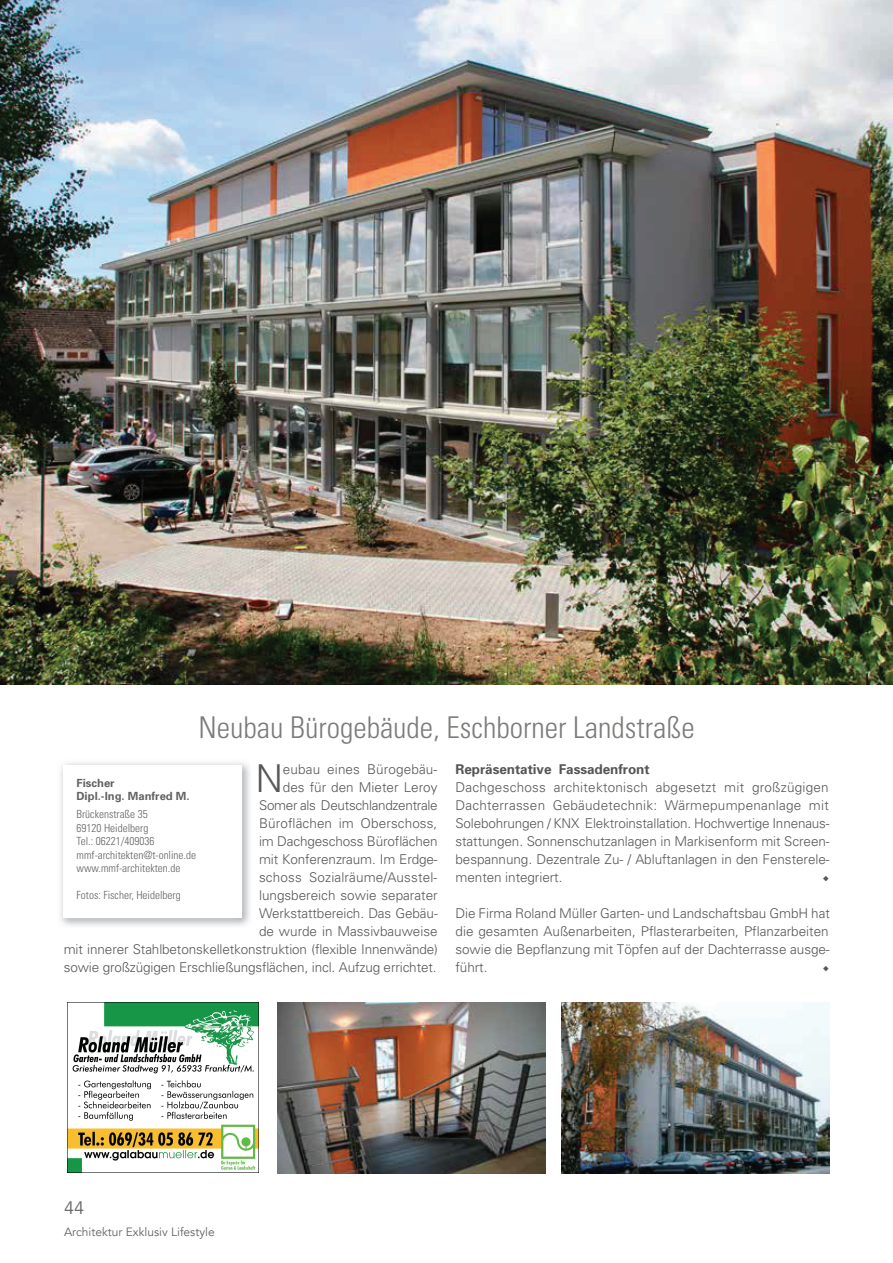
<style>
.page{position:relative;width:893px;height:1263px;background:#fff}
.page>*{position:absolute;margin:0;border:0;box-sizing:border-box;transform-origin:0 0}
.t1{font:300 38.4px "Univers";color:#575756}
.t2{font:300 condensed 30px "Univers";color:#7c7d7b}
.t3{font:18px "Avenir";color:#636362}
.t4{font:300 13.5px/18px "Univers";letter-spacing:-.005em;color:#575756;text-align:justify}
.t5{font:700 13.5px "Univers";letter-spacing:-.005em;color:#575756}
.t6{font:13.5px "Minion Pro";color:#575756}
.t7{font:12px "Avenir";color:#636362}
.t8{font:300 condensed 11.25px/13.5px "Univers";color:#636362}
.t9{font:700 11.25px/13.5px "Univers";color:#636362}
</style>
<div class="page">
<img style="left:60px;top:762px;width:190px;height:164px">
<div style="left:64px;top:765px;width:178px;height:153px;background:#fff"></div>
<img style="left:0;top:0;width:893px;height:684px">
<img style="left:278px;top:1003px;width:268px;height:171px">
<img style="left:561px;top:1003px;width:268px;height:171px">
<img style="left:67px;top:1003px;width:192px;height:170px">
<h2 class="t2" style="left:198px;top:709px;width:498px">Neubau Bürogebäude, Eschborner Landstraße</h2>
<p class="t4" style="left:64px;top:760px;width:376px;text-align:right">eubau eines Bürogebäu-<br>des für den Mieter Leroy<br>Somer als Deutschlandzentrale<br>Büroflächen im Oberschoss,<br>im Dachgeschoss Büroflächen<br>mit Konferenzraum. Im Erdge-<br>schoss Sozialräume/Ausstel-<br>lungsbereich sowie separater<br>Werkstattbereich. Das Gebäu-<br>de wurde in Massivbauweise<br>mit innerer Stahlbetonskelletkonstruktion (flexible Innenwände) sowie großzügigen Erschließungsflächen, incl. Aufzug errichtet.</p>
<p class="t5" style="left:455px;top:761px;width:196px">Repräsentative Fassadenfront</p>
<h1 class="t1" style="left:256px;top:755px;width:29px">N</h1>
<p class="t9" style="left:77px;top:776px;width:115px">Fischer<br>Dipl.-Ing. Manfred M.</p>
<p class="t8" style="left:77px;top:807px;width:121px">Brückenstraße 35<br>69120 Heidelberg<br>Tel.: 06221/409036 mmf-architekten@t-online.de www.mmf-architekten.de</p>
<p class="t8" style="left:77px;top:888px;width:106px">Fotos: Fischer, Heidelberg</p>
<p class="t4" style="left:455px;top:778px;width:376px">Dachgeschoss architektonisch abgesetzt mit großzügigen Dachterrassen Gebäudetechnik: Wärmepumpenanlage mit Solebohrungen / KNX Elektroinstallation. Hochwertige Innenaus&shy;stattungen. Sonnenschutzanlagen in Markisenform mit Screen&shy;bespannung. Dezentrale Zu- / Abluftanlagen in den Fensterele&shy;menten integriert.</p>
<p class="t6" style="left:823px;top:869px;width:8px">◆</p>
<p class="t4" style="left:455px;top:904px;width:376px">Die Firma Roland Müller Garten- und Landschaftsbau GmbH hat die gesamten Außenarbeiten, Pflasterarbeiten, Pflanzarbeiten sowie die Bepflanzung mit Töpfen auf der Dachterrasse ausge&shy;führt.</p>
<p class="t6" style="left:823px;top:959px;width:8px">◆</p>
<h3 class="t3" style="left:64px;top:1197px;width:22px">44</h3>
<p class="t7" style="left:64px;top:1224px;width:152px">Architektur Exklusiv Lifestyle</p>
</div>
